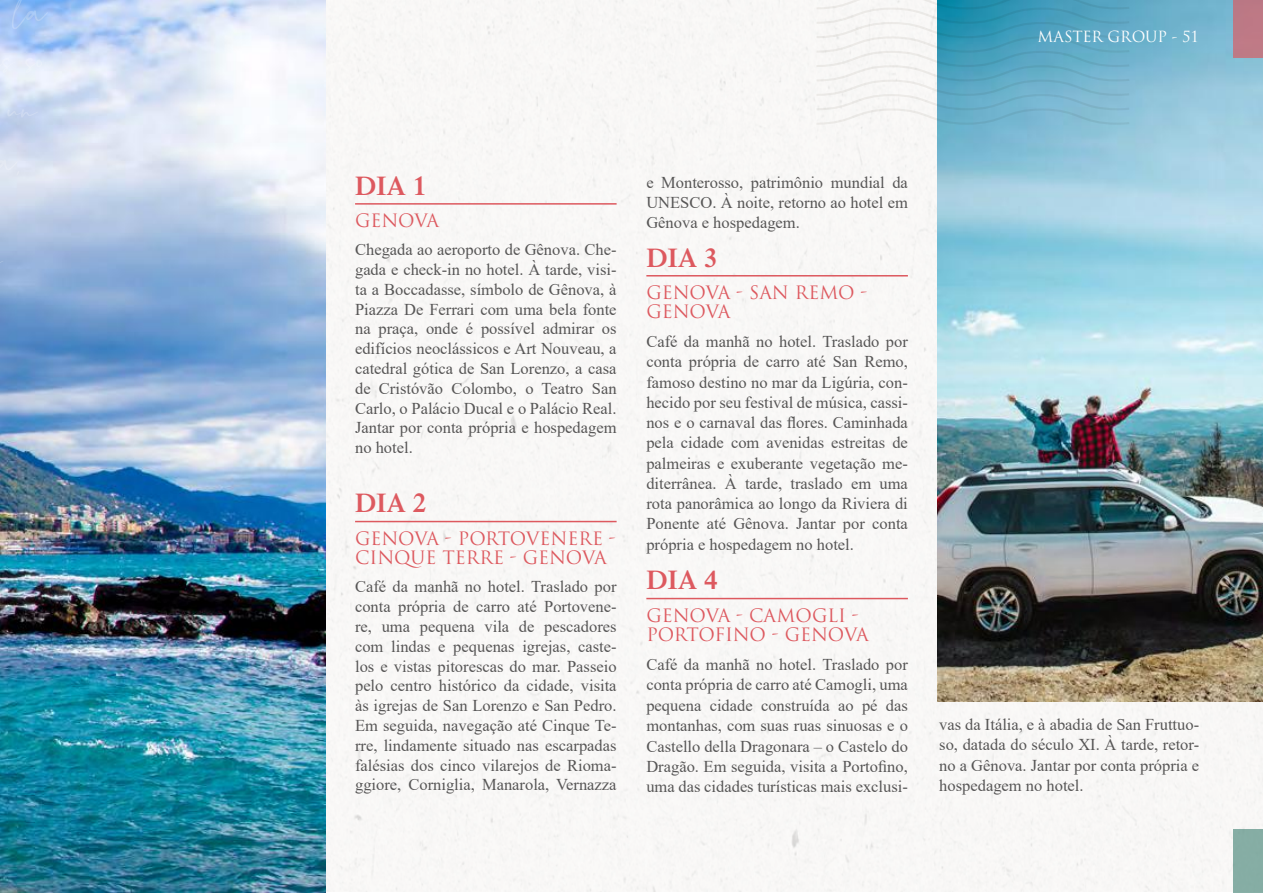
<style>
.page{position:relative;width:1263px;height:893px;background:#fff}
.page>*{position:absolute;margin:0;border:0;box-sizing:border-box;transform-origin:0 0}
.t1{font:600 27px "Times LT Std";color:#dd595f}
.t2{font:18px/19.5px "Trajan Pro";color:#dd595f}
.t3{font:16.5px/19.8px "Times New Roman";color:#575656;text-align:justify}
.t4{font:15px "Trajan Pro";letter-spacing:-.01em;color:#fff}
</style>
<div class="page">
<div style="left:325px;top:0;width:938px;height:892px;background:#f9f7f6"></div>
<img style="left:0;top:0;width:325px;height:893px">
<img style="left:0;top:0;width:1px;height:442px">
<svg style="left:12px;top:0;width:36px;height:29px"></svg>
<svg style="left:0;top:58px;width:15px;height:15px"></svg>
<svg style="left:25px;top:58px;width:17px;height:15px"></svg>
<svg style="left:7px;top:109px;width:31px;height:9px"></svg>
<svg style="left:0;top:160px;width:20px;height:16px"></svg>
<svg style="left:0;top:257px;width:3px;height:15px"></svg>
<hr style="left:646px;top:275px;width:262px;height:2px;background:#dd595f">
<hr style="left:646px;top:598px;width:262px;height:1px;background:#dd595f">
<hr style="left:355px;top:203px;width:262px;height:2px;background:#dd595f">
<hr style="left:355px;top:521px;width:262px;height:1px;background:#dd595f">
<img style="left:938px;top:0;width:325px;height:702px">
<svg style="left:816px;top:0;width:313px;height:125px"></svg>
<div style="left:1233px;top:0;width:30px;height:57px;background:#be7985"></div>
<div style="left:1233px;top:829px;width:30px;height:64px;background:#86ada4"></div>
<p class="t4" style="left:1038px;top:27px;width:163px">MASTER GROUP - 51</p>
<h1 class="t1" style="left:355px;top:169px;width:73px">DIA 1</h1>
<p class="t2" style="left:355px;top:210px;width:85px">GENOVA</p>
<p class="t3" style="left:355px;top:239px;width:263px">Chegada ao aeroporto de Gênova. Che&shy;gada e check-in no hotel. À tarde, visi&shy;ta a Boccadasse, símbolo de Gênova, à Piazza De Ferrari com uma bela fonte na praça, onde é possível admirar os edifícios neoclássicos e Art Nouveau, a catedral gótica de San Lorenzo, a casa de Cristóvão Colombo, o Teatro San Carlo, o Palácio Ducal e o Palácio Real.<br>Jantar por conta própria e hospedagem no hotel.</p>
<h1 class="t1" style="left:355px;top:487px;width:73px">DIA 2</h1>
<p class="t2" style="left:355px;top:528px;width:262px">GENOVA - PORTOVENERE -<br>CINQUE TERRE - GENOVA</p>
<p class="t3" style="left:355px;top:576px;width:263px">Café da manhã no hotel. Traslado por conta própria de carro até Portovene&shy;re, uma pequena vila de pescadores com lindas e pequenas igrejas, caste&shy;los e vistas pitorescas do mar. Passeio pelo centro histórico da cidade, visita às igrejas de San Lorenzo e San Pedro.<br>Em seguida, navegação até Cinque Te&shy;rre, lindamente situado nas escarpadas falésias dos cinco vilarejos de Rioma&shy;ggiore, Corniglia, Manarola, Vernazza</p>
<p class="t3" style="left:646px;top:172px;width:263px">e Monterosso, patrimônio mundial da UNESCO. À noite, retorno ao hotel em Gênova e hospedagem.</p>
<h1 class="t1" style="left:646px;top:241px;width:73px">DIA 3</h1>
<p class="t2" style="left:646px;top:282px;width:223px">GENOVA - SAN REMO -<br>GENOVA</p>
<p class="t3" style="left:646px;top:331px;width:263px;line-height:20.2px">Café da manhã no hotel. Traslado por conta própria de carro até San Remo, famoso destino no mar da Ligúria, con&shy;hecido por seu festival de música, cassi&shy;nos e o carnaval das flores. Caminhada pela cidade com avenidas estreitas de palmeiras e exuberante vegetação me&shy;diterrânea. À tarde, traslado em uma rota panorâmica ao longo da Riviera di Ponente até Gênova. Jantar por conta própria e hospedagem no hotel.</p>
<h1 class="t1" style="left:646px;top:564px;width:73px">DIA 4</h1>
<p class="t2" style="left:646px;top:605px;width:224px">GENOVA - CAMOGLI -<br>PORTOFINO - GENOVA</p>
<p class="t3" style="left:646px;top:654px;width:263px;line-height:20.4px">Café da manhã no hotel. Traslado por conta própria de carro até Camogli, uma pequena cidade construída ao pé das montanhas, com suas ruas sinuosas e o Castello della Dragonara – o Castelo do Dragão. Em seguida, visita a Portofino, uma das cidades turísticas mais exclusi-</p>
<p class="t3" style="left:939px;top:714px;width:261px;line-height:20.4px">vas da Itália, e à abadia de San Fruttuo&shy;so, datada do século XI. À tarde, retor&shy;no a Gênova. Jantar por conta própria e hospedagem no hotel.</p>
</div>
